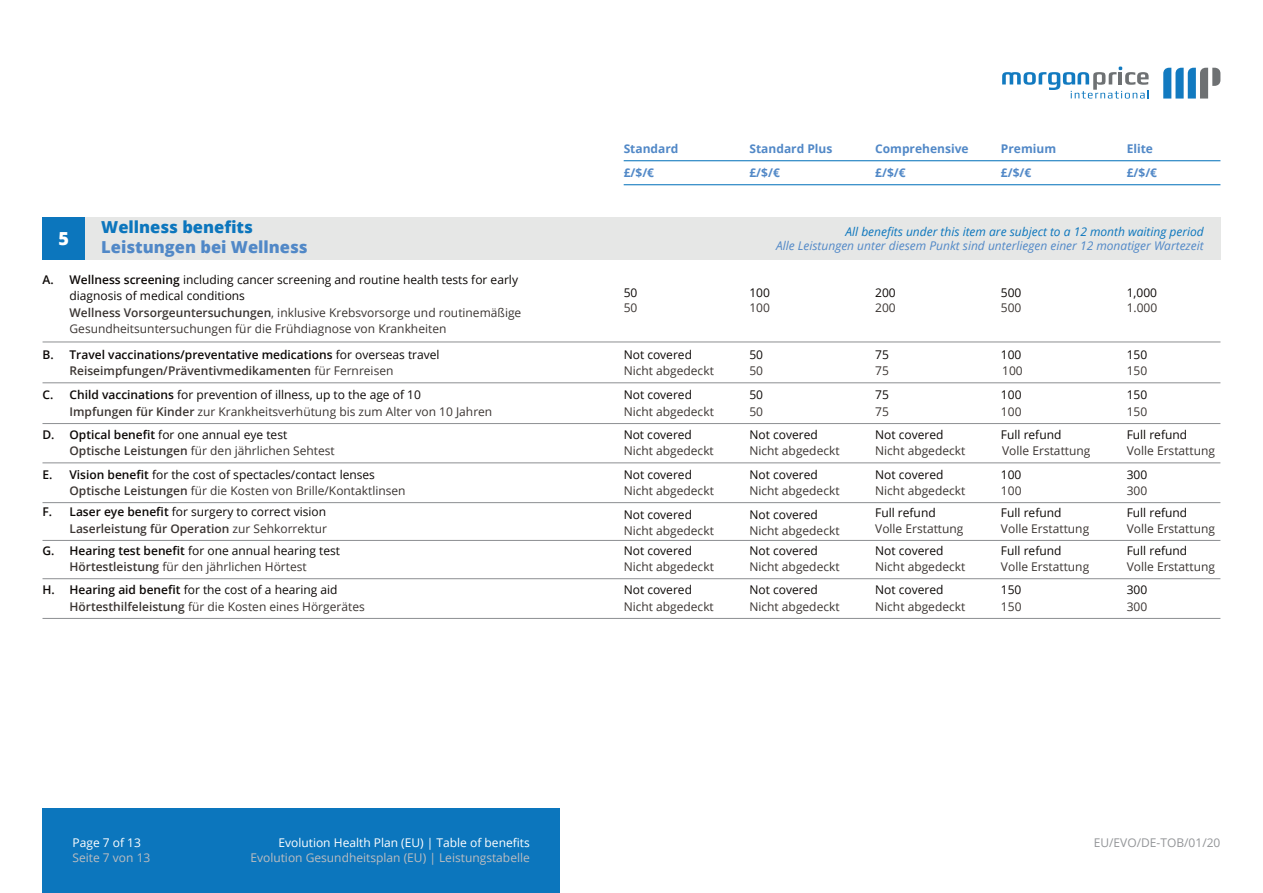
<style>
.page{position:relative;width:1263px;height:893px;background:#fff}
.page>*{position:absolute;margin:0;border:0;box-sizing:border-box;transform-origin:0 0}
.t1{font:800 18px "Open Sans";color:#fff}
.t2{font:800 16.5px "Open Sans";color:#5188c7}
.t3{font:800 16.5px "Open Sans";color:#0c76bd}
.t4{font:12px/16.5px "Open Sans";color:#3b3532}
.t5{font:12px/16.5px "Open Sans";color:#0c0806;text-align:right}
.t6{font:italic 12px/14.4px "Open Sans";color:#5188c7;text-align:right}
.t7{font:600 12px/16.5px "Open Sans";color:#0c0806}
.t8{font:700 12px "Open Sans";color:#5188c7}
.t9{font:12px "Open Sans";color:#bcbdc0}
.t10{font:12px "Open Sans";color:#fff}
.t11{font:12px "Open Sans";color:#939598}
.s1{font-weight:600;color:#0c0806}
.s2{color:#0c0806}
.s3{font-weight:600}
.s4{color:#0c76bd}
.s5{font-weight:400}
.s6{color:#3b3532}
.s7{font-weight:400;color:#3b3532}
.s8{font-weight:600;color:#3b3532}
</style>
<div class="page">
<div style="left:43px;top:808px;width:517px;height:85px;background:#0c76bd"></div>
<svg style="left:1002px;top:67px;width:146px;height:32px"></svg>
<svg style="left:1163px;top:68px;width:57px;height:31px"></svg>
<hr style="left:624px;top:184px;width:596px;height:1px;background:#0c76bd">
<hr style="left:624px;top:160px;width:596px;height:1px;background:#0c76bd">
<hr style="left:43px;top:382px;width:1177px;height:1px;background:#939598">
<hr style="left:43px;top:540px;width:1177px;height:1px;background:#939598">
<hr style="left:43px;top:578px;width:1177px;height:1px;background:#939598">
<hr style="left:43px;top:618px;width:1177px;height:1px;background:#939598">
<hr style="left:42px;top:423px;width:1178px;height:1px;background:#939598">
<hr style="left:42px;top:462px;width:1178px;height:1px;background:#939598">
<hr style="left:42px;top:502px;width:1178px;height:1px;background:#939598">
<div style="left:43px;top:217px;width:1177px;height:42px;background:#e6e7e6"></div>
<div style="left:43px;top:217px;width:42px;height:42px;background:#0c76bd"></div>
<hr style="left:43px;top:341px;width:1177px;height:1px;background:#939598">
<p class="t8" style="left:624px;top:141px;width:56px">Standard</p>
<p class="t8" style="left:749px;top:141px;width:85px">Standard Plus</p>
<p class="t8" style="left:875px;top:141px;width:95px">Comprehensive</p>
<p class="t8" style="left:1001px;top:141px;width:57px">Premium</p>
<p class="t8" style="left:1127px;top:141px;width:28px">Elite</p>
<p class="t1" style="left:59px;top:225px;width:12px">5</p>
<p class="t3" style="left:101px;top:215px;width:153px">Wellness benefits</p>
<p class="t2" style="left:101px;top:235px;width:208px">Leistungen bei Wellness</p>
<p class="t4" style="left:70px;top:271px;width:453px;text-indent:-27px"><span class="s1">A. Wellness screening</span> <span class="s2">including cancer screening and routine health tests for early diagnosis of medical conditions<br></span><span class="s3">Wellness Vorsorgeuntersuchungen</span>, inklusive Krebsvorsorge und routinemäßige Gesundheitsuntersuchungen für die Frühdiagnose von Krankheiten</p>
<p class="t8" style="left:624px;top:165px;width:32px">£/$/€</p>
<p class="t8" style="left:749px;top:165px;width:32px">£/$/€</p>
<p class="t8" style="left:875px;top:165px;width:32px">£/$/€</p>
<p class="t8" style="left:1001px;top:165px;width:32px">£/$/€</p>
<p class="t8" style="left:1127px;top:165px;width:32px">£/$/€</p>
<p class="t6" style="left:776px;top:224px;width:429px"><span class="s4">All benefits under this item are subject to a 12 month waiting period<br></span>Alle Leistungen unter diesem Punkt sind unterliegen einer 12 monatiger Wartezeit</p>
<p class="t5" style="left:624px;top:284px;width:15px">50</p>
<p class="t5" style="left:749px;top:284px;width:22px">100</p>
<p class="t5" style="left:875px;top:284px;width:22px">200</p>
<p class="t5" style="left:1001px;top:284px;width:22px">500</p>
<p class="t5" style="left:1127px;top:284px;width:32px">1,000</p>
<p class="t4" style="left:624px;top:299px;width:15px">50</p>
<p class="t4" style="left:749px;top:299px;width:22px">100</p>
<p class="t4" style="left:875px;top:299px;width:22px">200</p>
<p class="t4" style="left:1001px;top:299px;width:22px">500</p>
<p class="t4" style="left:1127px;top:299px;width:32px">1.000</p>
<p class="t7" style="left:70px;top:346px;width:372px;text-indent:-27px">B. Travel vaccinations/preventative medications <span class="s5">for overseas travel<br></span><span class="s6">Reiseimpfungen/Präventivmedikamenten</span> <span class="s7">für Fernreisen</span></p>
<p class="t5" style="left:624px;top:346px;width:70px">Not covered</p>
<p class="t5" style="left:749px;top:346px;width:15px">50</p>
<p class="t5" style="left:875px;top:346px;width:15px">75</p>
<p class="t5" style="left:1001px;top:346px;width:22px">100</p>
<p class="t5" style="left:1127px;top:346px;width:22px">150</p>
<p class="t4" style="left:624px;top:362px;width:92px">Nicht abgedeckt</p>
<p class="t4" style="left:749px;top:362px;width:15px">50</p>
<p class="t4" style="left:875px;top:362px;width:15px">75</p>
<p class="t4" style="left:1002px;top:362px;width:22px">100</p>
<p class="t4" style="left:1127px;top:362px;width:22px">150</p>
<p class="t4" style="left:749px;top:403px;width:15px">50</p>
<p class="t4" style="left:875px;top:403px;width:15px">75</p>
<p class="t4" style="left:1001px;top:403px;width:22px">100</p>
<p class="t4" style="left:1127px;top:403px;width:22px">150</p>
<p class="t4" style="left:69px;top:387px;width:424px;text-indent:-27px"><span class="s1">C. Child vaccinations</span> <span class="s2">for prevention of illness, up to the age of 10<br></span><span class="s3">Impfungen für Kinder</span> zur Krankheitsverhütung bis zum Alter von 10 Jahren</p>
<p class="t5" style="left:624px;top:387px;width:70px">Not covered</p>
<p class="t5" style="left:749px;top:387px;width:15px">50</p>
<p class="t5" style="left:875px;top:387px;width:15px">75</p>
<p class="t5" style="left:1001px;top:387px;width:22px">100</p>
<p class="t5" style="left:1127px;top:387px;width:22px">150</p>
<p class="t4" style="left:69px;top:426px;width:267px;text-indent:-27px"><span class="s1">D. Optical benefit</span> <span class="s2">for one annual eye test<br></span><span class="s3">Optische Leistungen</span> für den jährlichen Sehtest</p>
<p class="t5" style="left:624px;top:426px;width:70px">Not covered</p>
<p class="t5" style="left:749px;top:426px;width:70px">Not covered</p>
<p class="t5" style="left:875px;top:426px;width:70px">Not covered</p>
<p class="t5" style="left:1001px;top:426px;width:62px">Full refund</p>
<p class="t5" style="left:1127px;top:426px;width:62px">Full refund</p>
<p class="t5" style="left:69px;top:466px;width:338px;text-align:left;text-indent:-27px"><span class="s3">E. Vision benefit</span> for the cost of spectacles/contact lenses<br><span class="s8">Optische Leistungen</span> <span class="s6">für die Kosten von Brille/Kontaktlinsen</span></p>
<p class="t5" style="left:624px;top:466px;width:70px">Not covered</p>
<p class="t5" style="left:875px;top:466px;width:70px">Not covered</p>
<p class="t5" style="left:624px;top:506px;width:70px">Not covered</p>
<p class="t4" style="left:624px;top:403px;width:92px">Nicht abgedeckt</p>
<p class="t4" style="left:624px;top:442px;width:92px">Nicht abgedeckt</p>
<p class="t4" style="left:749px;top:442px;width:92px">Nicht abgedeckt</p>
<p class="t4" style="left:875px;top:442px;width:92px">Nicht abgedeckt</p>
<p class="t4" style="left:1002px;top:442px;width:90px">Volle Erstattung</p>
<p class="t4" style="left:1127px;top:442px;width:90px">Volle Erstattung</p>
<p class="t5" style="left:749px;top:466px;width:70px">Not covered</p>
<p class="t5" style="left:749px;top:506px;width:70px">Not covered</p>
<p class="t5" style="left:1001px;top:466px;width:22px">100</p>
<p class="t5" style="left:1127px;top:466px;width:22px">300</p>
<p class="t4" style="left:624px;top:482px;width:92px">Nicht abgedeckt</p>
<p class="t4" style="left:624px;top:522px;width:92px">Nicht abgedeckt</p>
<p class="t4" style="left:749px;top:482px;width:92px">Nicht abgedeckt</p>
<p class="t4" style="left:749px;top:522px;width:92px">Nicht abgedeckt</p>
<p class="t4" style="left:875px;top:482px;width:92px">Nicht abgedeckt</p>
<p class="t4" style="left:1001px;top:482px;width:22px">100</p>
<p class="t4" style="left:1127px;top:482px;width:22px">300</p>
<p class="t5" style="left:43px;top:503px;width:286px"><span class="s3">F. Laser eye benefit</span> for surgery to correct vision<br><span class="s8">Laserleistung für Operation</span> <span class="s6">zur Sehkorrektur</span></p>
<p class="t5" style="left:43px;top:542px;width:299px;text-align:center"><span class="s3">G. Hearing test benefit</span> for one annual hearing test<br><span class="s8">Hörtestleistung</span> <span class="s6">für den jährlichen Hörtest</span></p>
<p class="t5" style="left:624px;top:542px;width:70px">Not covered</p>
<p class="t5" style="left:749px;top:542px;width:70px">Not covered</p>
<p class="t5" style="left:875px;top:542px;width:70px">Not covered</p>
<p class="t4" style="left:70px;top:581px;width:297px;text-indent:-27px"><span class="s1">H. Hearing aid benefit</span> <span class="s2">for the cost of a hearing aid<br></span><span class="s3">Hörtesthilfeleistung</span> für die Kosten eines Hörgerätes</p>
<p class="t5" style="left:624px;top:581px;width:70px">Not covered</p>
<p class="t5" style="left:749px;top:581px;width:70px">Not covered</p>
<p class="t5" style="left:875px;top:581px;width:70px">Not covered</p>
<p class="t5" style="left:1001px;top:581px;width:22px">150</p>
<p class="t5" style="left:1127px;top:581px;width:22px">300</p>
<p class="t5" style="left:875px;top:504px;width:62px">Full refund</p>
<p class="t4" style="left:875px;top:520px;width:90px">Volle Erstattung</p>
<p class="t4" style="left:1001px;top:520px;width:90px">Volle Erstattung</p>
<p class="t4" style="left:1001px;top:558px;width:90px">Volle Erstattung</p>
<p class="t5" style="left:1001px;top:504px;width:62px">Full refund</p>
<p class="t5" style="left:1001px;top:542px;width:62px">Full refund</p>
<p class="t5" style="left:1127px;top:504px;width:62px">Full refund</p>
<p class="t5" style="left:1127px;top:542px;width:62px">Full refund</p>
<p class="t4" style="left:1127px;top:520px;width:90px">Volle Erstattung</p>
<p class="t4" style="left:1127px;top:558px;width:90px">Volle Erstattung</p>
<p class="t4" style="left:624px;top:558px;width:92px">Nicht abgedeckt</p>
<p class="t4" style="left:749px;top:558px;width:92px">Nicht abgedeckt</p>
<p class="t4" style="left:875px;top:558px;width:92px">Nicht abgedeckt</p>
<p class="t4" style="left:624px;top:598px;width:92px">Nicht abgedeckt</p>
<p class="t4" style="left:749px;top:598px;width:92px">Nicht abgedeckt</p>
<p class="t4" style="left:875px;top:598px;width:92px">Nicht abgedeckt</p>
<p class="t4" style="left:1001px;top:598px;width:22px">150</p>
<p class="t4" style="left:1127px;top:598px;width:22px">300</p>
<p class="t10" style="left:73px;top:834px;width:70px">Page 7 of 13</p>
<p class="t9" style="left:73px;top:849px;width:79px">Seite 7 von 13</p>
<p class="t10" style="left:278px;top:834px;width:253px">Evolution Health Plan (EU) | Table of benefits</p>
<p class="t11" style="left:1094px;top:834px;width:128px">EU/EVO/DE-TOB/01/20</p>
<p class="t9" style="left:250px;top:849px;width:281px">Evolution Gesundheitsplan (EU) | Leistungstabelle</p>
</div>
